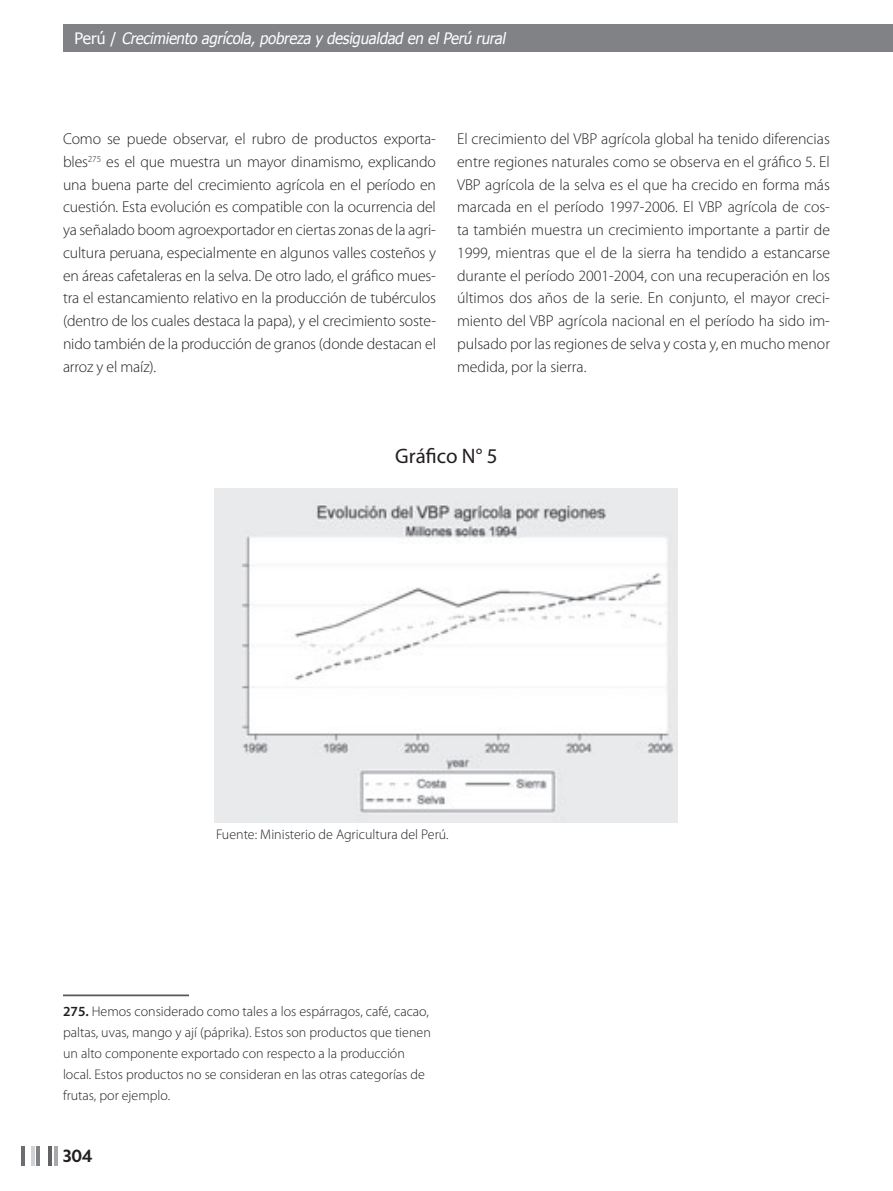
<style>
.page{position:relative;width:893px;height:1191px;background:#fff}
.page>*{position:absolute;margin:0;border:0;box-sizing:border-box;transform-origin:0 0}
.t1{font:21px "Myriad Pro";color:#231f20}
.t2{font:300 15.75px/22.8px "Myriad Pro";letter-spacing:-.01em;color:#231f20;text-align:justify}
.t3{font:italic 15.75px "Tahoma";color:#fff;scale:.94 1}
.t4{font:15.75px "Penumbra Semibold Flare";color:#231f20}
.t5{font:300 14px/21px "Myriad Pro";color:#231f20}
.s1{font-style:normal}
.s2{font-weight:600}
</style>
<div class="page">
<div style="left:63px;top:25px;width:830px;height:27px;background:#808285"></div>
<hr style="left:54px;top:1146px;width:3px;height:20px;background:#a8a9ad">
<hr style="left:49px;top:1146px;width:3px;height:20px;background:#636366">
<hr style="left:31px;top:1146px;width:3px;height:20px;background:#d1d2d4">
<hr style="left:22px;top:1146px;width:3px;height:20px;background:#6c6d70">
<hr style="left:36px;top:1146px;width:3px;height:20px;background:#808285">
<hr style="left:63px;top:994px;width:126px;height:2px;background:#57585a">
<img style="left:215px;top:489px;width:463px;height:333px">
<p class="t3" style="left:74px;top:29px;width:463px"><span class="s1">P e r ú /</span> Crecimiento agrícola, pobreza y desigualdad en el Perú rural</p>
<p class="t2" style="left:63px;top:129px;width:375px">Como se puede observar, el rubro de productos exporta&shy;bles<sup>275</sup> es el que muestra un mayor dinamismo, explicando una buena parte del crecimiento agrícola en el período en cuestión. Esta evolución es compatible con la ocurrencia del ya señalado boom agroexportador en ciertas zonas de la agri&shy;cultura peruana, especialmente en algunos valles costeños y en áreas cafetaleras en la selva. De otro lado, el gráfico mues&shy;tra el estancamiento relativo en la producción de tubérculos (dentro de los cuales destaca la papa), y el crecimiento soste&shy;nido también de la producción de granos (donde destacan el arroz y el maíz).</p>
<p class="t2" style="left:457px;top:129px;width:374px">El crecimiento del VBP agrícola global ha tenido diferencias entre regiones naturales como se observa en el gráfico 5. El VBP agrícola de la selva es el que ha crecido en forma más marcada en el período 1997-2006. El VBP agrícola de cos&shy;ta también muestra un crecimiento importante a partir de 1999, mientras que el de la sierra ha tendido a estancarse durante el período 2001-2004, con una recuperación en los últimos dos años de la serie. En conjunto, el mayor creci&shy;miento del VBP agrícola nacional en el período ha sido im&shy;pulsado por las regiones de selva y costa y, en mucho menor medida, por la sierra.</p>
<h1 class="t1" style="left:395px;top:448px;width:104px">Gráfico N° 5</h1>
<p class="t5" style="left:216px;top:825px;width:234px">Fuente: Ministerio de Agricultura del Perú.</p>
<p class="t5" style="left:63px;top:1002px;width:369px"><span class="s2">275.</span> Hemos considerado como tales a los espárragos, café, cacao, paltas, uvas, mango y ají (páprika). Estos son productos que tienen un alto componente exportado con respecto a la producción local. Estos productos no se consideran en las otras categorías de frutas, por ejemplo.</p>
<p class="t4" style="left:63px;top:1147px;width:31px">304</p>
</div>
